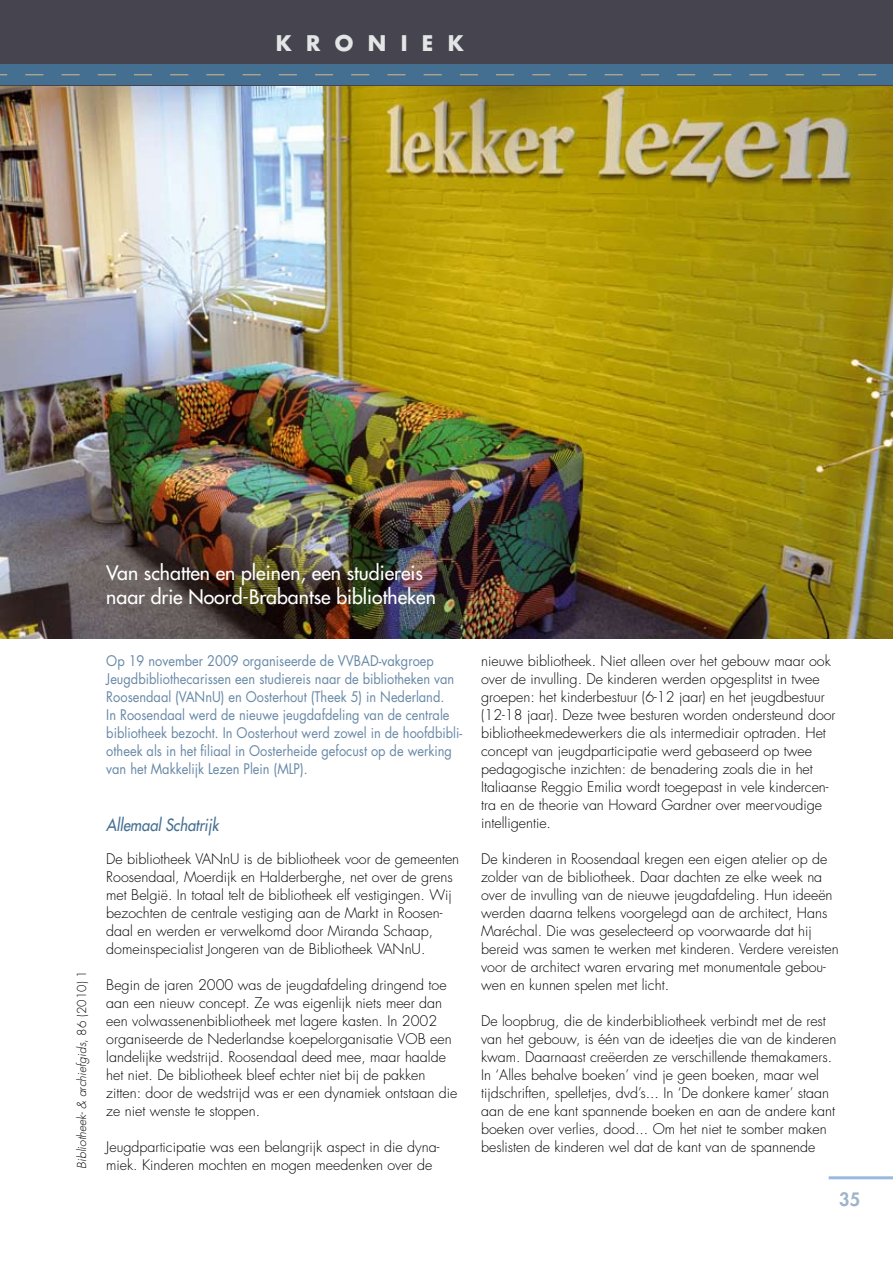
<style>
.page{position:relative;width:893px;height:1263px;background:#fff}
.page>*{position:absolute;margin:0;border:0;box-sizing:border-box;transform-origin:0 0}
.t1{font:700 21px "Futura";color:#e3e5e6}
.t2{font:19.5px/24px "Futura";color:#fff}
.t3{font:800 18px "Futura";color:#9eb4ca}
.t4{font:italic 16.5px "Futura";color:#446f91;scale:.89 1}
.t5{font:300 14.25px/18px "Futura";color:#000}
.t6{font:14.25px/18px "Futura";color:#6889a7;scale:.9 1}
.t7{font:italic 300 12px "Futura";color:#000}
.s1{font-style:normal}
</style>
<div class="page">
<img style="left:0;top:85px;width:893px;height:554px">
<div style="left:0;top:0;width:893px;height:85px;background:#46454f"></div>
<div style="left:0;top:64px;width:893px;height:21px;background:#446f91"></div>
<svg style="left:0;top:74px;width:877px;height:1px"></svg>
<hr style="left:829px;top:1176px;width:64px;height:3px;background:#97bade">
<h1 class="t1" style="left:276px;top:29px;width:190px">K R O N I E K</h1>
<h2 class="t2" style="left:106px;top:560px;width:331px">Van schatten en pleinen, een studiereis naar drie Noord-Brabantse bibliotheken</h2>
<p class="t7" style="left:74px;top:1168px;width:200px;rotate:-90deg">Bibliotheek- &amp; archiefgids<span class="s1">, 86 (2010) 1</span></p>
<p class="t6" style="left:106px;top:652px;width:397px">Op 19 november 2009 organiseerde de VVBAD-vakgroep Jeugdbibliothecarissen een studiereis naar de bibliotheken van Roosendaal (VANnU) en Oosterhout (Theek 5) in Nederland.<br>In Roosendaal werd de nieuwe jeugdafdeling van de centrale bibliotheek bezocht. In Oosterhout werd zowel in de hoofdbibli&shy;otheek als in het filiaal in Oosterheide gefocust op de werking van het Makkelijk Lezen Plein (MLP).</p>
<p class="t4" style="left:106px;top:815px;width:128px">Allemaal Schatrijk</p>
<p class="t5" style="left:106px;top:850px;width:354px">De bibliotheek VANnU is de bibliotheek voor de gemeenten Roosendaal, Moerdijk en Halderberghe, net over de grens met België. In totaal telt de bibliotheek elf vestigingen. Wij bezochten de centrale vestiging aan de Markt in Roosen&shy;daal en werden er verwelkomd door Miranda Schaap, domeinspecialist Jongeren van de Bibliotheek VANnU.</p>
<p class="t5" style="left:106px;top:976px;width:353px">Begin de jaren 2000 was de jeugdafdeling dringend toe aan een nieuw concept. Ze was eigenlijk niets meer dan een volwassenenbibliotheek met lagere kasten. In 2002 organiseerde de Nederlandse koepelorganisatie VOB een landelijke wedstrijd. Roosendaal deed mee, maar haalde het niet. De bibliotheek bleef echter niet bij de pakken zitten: door de wedstrijd was er een dynamiek ontstaan die ze niet wenste te stoppen.</p>
<p class="t5" style="left:106px;top:1138px;width:335px">Jeugdparticipatie was een belangrijk aspect in die dyna&shy;miek. Kinderen mochten en mogen meedenken over de</p>
<p class="t5" style="left:481px;top:652px;width:356px">nieuwe bibliotheek. Niet alleen over het gebouw maar ook over de invulling. De kinderen werden opgesplitst in twee groepen: het kinderbestuur (6-12 jaar) en het jeugdbestuur (12-18 jaar). Deze twee besturen worden ondersteund door bibliotheekmedewerkers die als intermediair optraden. Het concept van jeugdparticipatie werd gebaseerd op twee pedagogische inzichten: de benadering zoals die in het Italiaanse Reggio Emilia wordt toegepast in vele kindercen&shy;tra en de theorie van Howard Gardner over meervoudige intelligentie.</p>
<p class="t5" style="left:481px;top:850px;width:359px">De kinderen in Roosendaal kregen een eigen atelier op de zolder van de bibliotheek. Daar dachten ze elke week na over de invulling van de nieuwe jeugdafdeling. Hun ideeën werden daarna telkens voorgelegd aan de architect, Hans Maréchal. Die was geselecteerd op voorwaarde dat hij bereid was samen te werken met kinderen. Verdere vereisten voor de architect waren ervaring met monumentale gebou&shy;wen en kunnen spelen met licht.</p>
<p class="t5" style="left:481px;top:1012px;width:357px">De loopbrug, die de kinderbibliotheek verbindt met de rest van het gebouw, is één van de ideetjes die van de kinderen kwam. Daarnaast creëerden ze verschillende themakamers.<br>In ‘Alles behalve boeken’ vind je geen boeken, maar wel tijdschriften, spelletjes, dvd’s... In ‘De donkere kamer’ staan aan de ene kant spannende boeken en aan de andere kant boeken over verlies, dood... Om het niet te somber maken beslisten de kinderen wel dat de kant van de spannende</p>
<p class="t3" style="left:839px;top:1188px;width:22px">35</p>
</div>
